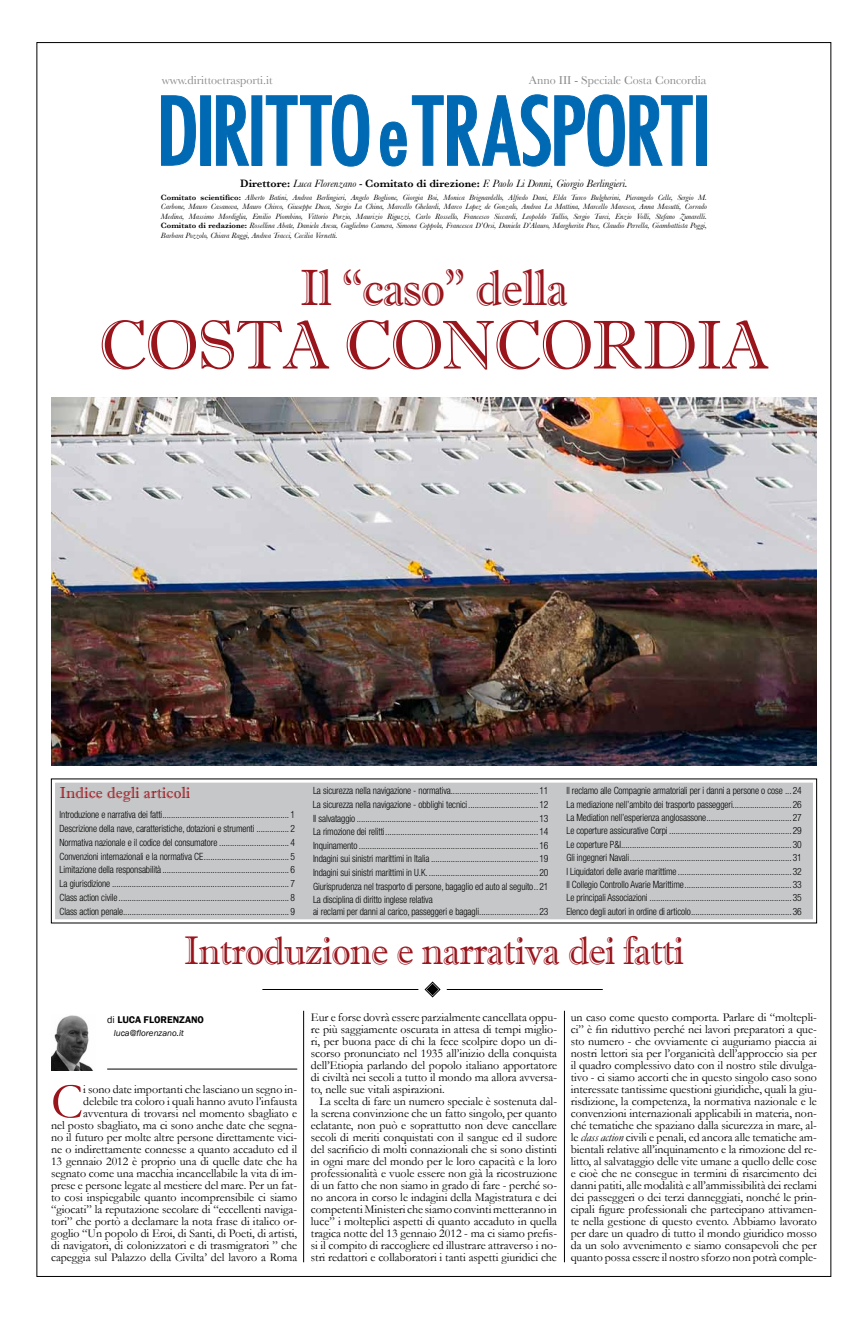
<style>
.page{position:relative;width:868px;height:1319px;background:#fff}
.page>*{position:absolute;margin:0;border:0;box-sizing:border-box;transform-origin:0 0}
.t1{font:69px "Imprint MT Shadow";letter-spacing:-.02em;color:#9a141c;scale:.95 1}
.t2{font:51px "Imprint MT Shadow";letter-spacing:-.02em;color:#9a141c;scale:.95 1}
.t3{font:50.5px "Garamond";color:#9a141c}
.t4{font:40px "Imprint MT Shadow";letter-spacing:-.02em;color:#9a141c;scale:.96 1}
.t5{font:16px "Imprint MT Shadow";color:#9a141c}
.t6{font:12px/12px "Garamond";letter-spacing:-.005em;color:#000;text-align:justify}
.t7{font:12px "Baskerville";color:#87888a}
.t8{font:italic 11px "Baskerville";color:#000}
.t9{font:300 condensed 10px/13.8px "Helvetica Neue LT Std";letter-spacing:-.01em;color:#000;text-align:justify;scale:.95 1}
.t10{font:600 10px "Franklin Gothic";color:#000}
.t11{font:italic 9px "Franklin Gothic";color:#000}
.t12{font:italic 8px/9.6px "Baskerville";color:#000;text-align:justify}
.s1{font-weight:600;font-style:normal}
.s2{font-style:normal}
.s3{font-weight:400}
.s4{font-style:italic}
</style>
<div class="page">
<svg style="left:161px;top:94px;width:208px;height:73px"></svg>
<svg style="left:380px;top:94px;width:327px;height:73px"></svg>
<hr style="left:303px;top:1010px;width:1px;height:251px;background:#000">
<hr style="left:564px;top:1010px;width:1px;height:251px;background:#000">
<img style="left:51px;top:397px;width:765px;height:368px">
<img style="left:51px;top:1015px;width:41px;height:54px">
<hr style="left:107px;top:1068px;width:190px;height:1px;background:#000">
<svg style="left:51px;top:778px;width:766px;height:145px;background:#c6c7c8"></svg>
<hr style="left:446px;top:989px;width:156px;height:1px;background:#000">
<hr style="left:262px;top:989px;width:156px;height:1px;background:#000">
<svg style="left:424px;top:981px;width:16px;height:16px"></svg>
<p class="t7" style="left:162px;top:73px;width:112px">www.dirittoetrasporti.it</p>
<p class="t7" style="left:529px;top:73px;width:179px">Anno III - Speciale Costa Concordia</p>
<p class="t8" style="left:240px;top:176px;width:389px"><span class="s1">Direttore:</span> Luca Florenzano <span class="s2">-</span> <span class="s1">Comitato di direzione:</span> F. Paolo Li Donni, Giorgio Berlingieri.</p>
<p class="t12" style="left:161px;top:192px;width:547px"><span class="s1">Comitato scientifico:</span> Alberto Batini, Andrea Berlingieri, Angelo Boglione, Giorgia Boi, Monica Brignardello, Alfredo Dani, Elda Turco Bulgherini, Pierangelo Celle, Sergio M.<br>Carbone, Mauro Casanova, Mauro Chirco, Giuseppe Duca, Sergio La China, Marcello Ghelardi, Marco Lopez de Gonzalo, Andrea La Mattina, Marcello Maresca, Anna Masutti, Corrado Medina, Massimo Mordiglia, Emilio Piombino, Vittorio Porzio, Maurizio Riguzzi, Carlo Rossello, Francesco Siccardi, Leopoldo Tullio, Sergio Turci, Enzio Volli, Stefano Zunarelli.<br><span class="s1">Comitato di redazione:</span> Rosellina Abate, Daniela Aresu, Guglielmo Camera, Simona Coppola, Francesca D’Orsi, Daniela D’Alauro, Margherita Pace, Claudio Perrella, Giambattista Poggi, Barbara Pozzolo, Chiara Raggi, Andrea Tracci, Cecilia Vernetti.</p>
<h2 class="t2" style="left:300px;top:258px;width:284px">Il “caso" della</h2>
<h1 class="t1" style="left:99px;top:304px;width:707px">Costa Concordia</h1>
<p class="t9" style="left:566px;top:783px;width:249px;line-height:13.4px">Il reclamo alle Compagnie armatoriali per i danni a persone o cose ...24<br>La mediazione nell’ambito dei trasporto passeggeri...........................26<br>La Mediation nell’esperienza anglosassone.......................................27<br>Le coperture assicurative Corpi ........................................................29<br>Le coperture P&amp;I..............................................................................30<br>Gli ingegneri Navali..........................................................................31</p>
<p class="t9" style="left:566px;top:877px;width:249px;line-height:13.4px">Il Collegio Controllo Avarie Marittime.................................................33<br>Le principali Associazioni .................................................................35<br>Elenco degli autori in ordine di articolo..............................................36</p>
<h3 class="t4" style="left:184px;top:926px;width:522px">Introduzione e narrativa dei fatti</h3>
<h3 class="t5" style="left:60px;top:783px;width:132px">Indice degli articoli</h3>
<p class="t9" style="left:60px;top:807px;width:249px">Introduzione e narrativa dei fatti.......................................................... 1<br>Descrizione della nave, caratteristiche, dotazioni e strumenti ............... 2<br>Normativa nazionale e il codice del consumatore ................................ 4<br>Convenzioni internazionali e la normativa CE....................................... 5<br>Limitazione della responsabilità .......................................................... 6<br>La giurisdizione ................................................................................. 7<br>Class action civile .............................................................................. 8<br>Class action penale............................................................................ 9</p>
<p class="t9" style="left:313px;top:783px;width:249px">La sicurezza nella navigazione - normativa........................................11<br>La sicurezza nella navigazione - obblighi tecnici................................12</p>
<p class="t9" style="left:313px;top:824px;width:249px">La rimozione dei relitti......................................................................14<br>Inquinamento ..................................................................................16<br>Indagini sui sinistri marittimi in Italia .................................................19<br>Indagini sui sinistri marittimi in U.K...................................................20<br>Giurisprudenza nel trasporto di persone, bagaglio ed auto al seguito..21<br>La disciplina di diritto inglese relativa</p>
<p class="t9" style="left:313px;top:904px;width:249px">ai reclami per danni al carico, passeggeri e bagagli...........................23</p>
<p class="t10" style="left:107px;top:1013px;width:98px"><span class="s3">di</span> LUCA FLORENZANO</p>
<p class="t11" style="left:114px;top:1027px;width:72px">luca@florenzano.it</p>
<h3 class="t3" style="left:51px;top:1067px;width:34px">C</h3>
<p class="t6" style="left:51px;top:1082px;width:248px;text-align:right">i sono date importanti che lasciano un segno in&shy;delebile tra coloro i quali hanno avuto l’infausta avventura di trovarsi nel momento sbagliato e<br>nel posto sbagliato, ma ci sono anche date che segna&shy;no il futuro per molte altre persone direttamente vici&shy;ne o indirettamente connesse a quanto accaduto ed il 13 gennaio 2012 è proprio una di quelle date che ha segnato come una macchia incancellabile la vita di im&shy;prese e persone legate al mestiere del mare. Per un fat&shy;to cosi inspiegabile quanto incomprensibile ci siamo “giocati” la reputazione secolare di “eccellenti naviga&shy;tori” che portò a declamare la nota frase di italico or&shy;goglio “Un popolo di Eroi, di Santi, di Poeti, di artisti, di navigatori, di colonizzatori e di trasmigratori ” che capeggia sul Palazzo della Civilta’ del lavoro a Roma</p>
<p class="t6" style="left:311px;top:1010px;width:248px">Eur e forse dovrà essere parzialmente cancellata oppu&shy;re più saggiamente oscurata in attesa di tempi miglio&shy;ri, per buona pace di chi la fece scolpire dopo un di&shy;scorso pronunciato nel 1935 all’inizio della conquista dell’Etiopia parlando del popolo italiano apportatore di civiltà nei secoli a tutto il mondo ma allora avversa&shy;to, nelle sue vitali aspirazioni.</p>
<p class="t6" style="left:311px;top:1094px;width:248px;text-indent:8px">La scelta di fare un numero speciale è sostenuta dal&shy;la serena convinzione che un fatto singolo, per quanto eclatante, non può e soprattutto non deve cancellare secoli di meriti conquistati con il sangue ed il sudore del sacrificio di molti connazionali che si sono distinti in ogni mare del mondo per le loro capacità e la loro professionalità e vuole essere non già la ricostruzione di un fatto che non siamo in grado di fare - perché so&shy;no ancora in corso le indagini della Magistratura e dei competenti Ministeri che siamo convinti metteranno in luce” i molteplici aspetti di quanto accaduto in quella tragica notte del 13 gennaio 2012 - ma ci siamo prefis&shy;si il compito di raccogliere ed illustrare attraverso i no&shy;stri redattori e collaboratori i tanti aspetti giuridici che</p>
<p class="t6" style="left:570px;top:1010px;width:248px">un caso come questo comporta. Parlare di “moltepli&shy;ci” è fin riduttivo perché nei lavori preparatori a que&shy;sto numero - che ovviamente ci auguriamo piaccia ai nostri lettori sia per l’organicità dell’approccio sia per il quadro complessivo dato con il nostro stile divulga&shy;tivo - ci siamo accorti che in questo singolo caso sono interessate tantissime questioni giuridiche, quali la giu&shy;risdizione, la competenza, la normativa nazionale e le convenzioni internazionali applicabili in materia, non&shy;ché tematiche che spaziano dalla sicurezza in mare, al&shy;le <span class="s4">class action</span> civili e penali, ed ancora alle tematiche am&shy;bientali relative all’inquinamento e la rimozione del re&shy;litto, al salvataggio delle vite umane a quello delle cose e cioè che ne consegue in termini di risarcimento dei danni patiti, alle modalità e all’ammissibilità dei reclami dei passeggeri o dei terzi danneggiati, nonché le prin&shy;cipali figure professionali che partecipano attivamen&shy;te nella gestione di questo evento. Abbiamo lavorato per dare un quadro di tutto il mondo giuridico mosso da un solo avvenimento e siamo consapevoli che per quanto possa essere il nostro sforzo non potrà comple-</p>
</div>
